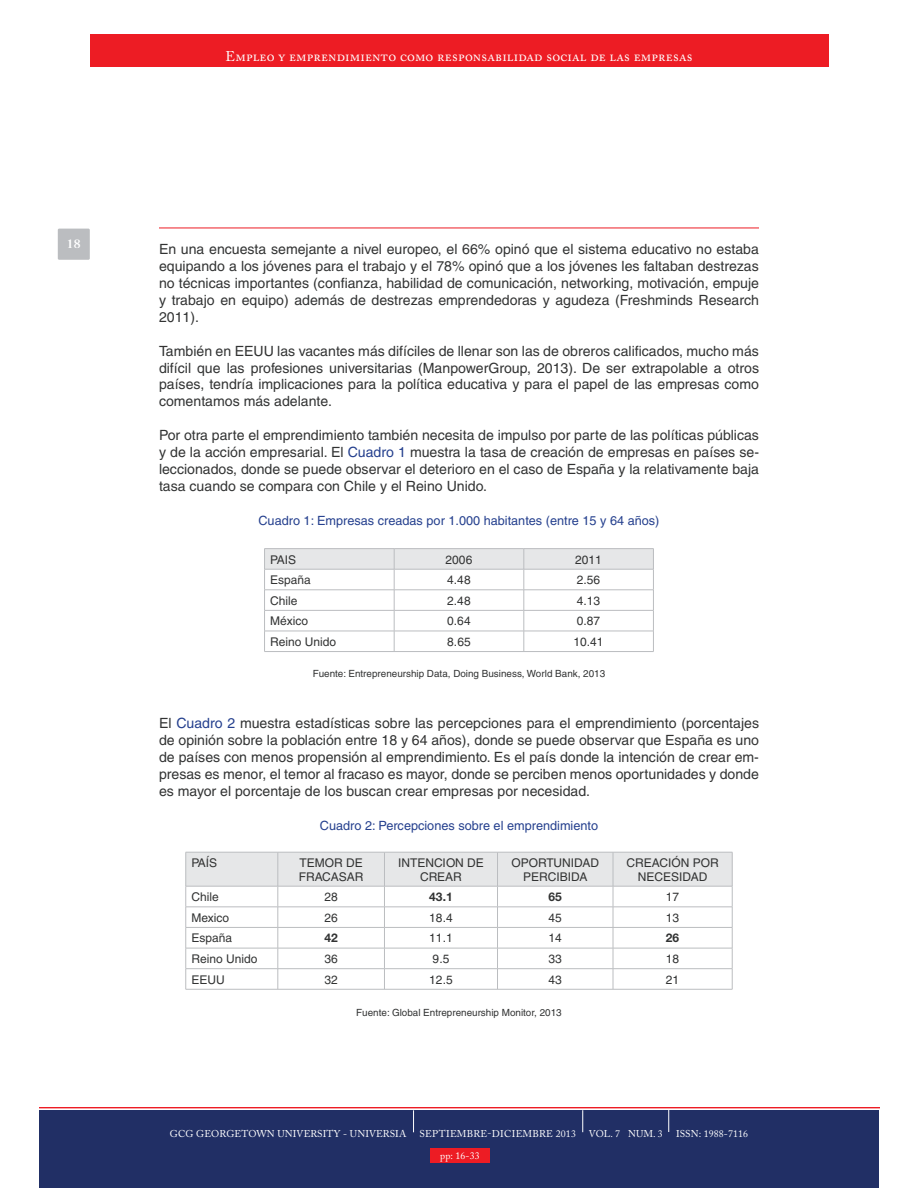
<style>
.page{position:relative;width:918px;height:1188px;background:#fff}
.page>*{position:absolute;margin:0;border:0;box-sizing:border-box;transform-origin:0 0}
.t1{font:14.1px/17px "Helvetica";color:#323333;text-align:justify}
.t2{font:14.1px "Adobe Caslon Pro";letter-spacing:.01em;color:#fff}
.t3{font:12.75px "Helvetica";color:#25408e}
.t4{font:12px/13.4px "Helvetica";color:#323333;text-align:center}
.t5{font:700 12px "Helvetica Neue";color:#323333}
.t6{font:9.9px "Helvetica";color:#323333}
.t7{font:9.9px "Adobe Caslon Pro";letter-spacing:.01em;color:#fff}
.s1{color:#25408e}
</style>
<div class="page">
<div style="left:90px;top:34px;width:738px;height:33px;background:#ed1c24"></div>
<div style="left:39px;top:1110px;width:840px;height:78px;background:#212f65"></div>
<svg style="left:39px;top:1107px;width:840px;height:25px"></svg>
<div style="left:58px;top:229px;width:32px;height:31px;background:#bbbdc0"></div>
<hr style="left:159px;top:228px;width:600px;height:1px;background:#ed1c24">
<hr style="left:264px;top:548px;width:130px;height:1px;background:#bbbdc0">
<hr style="left:394px;top:548px;width:130px;height:1px;background:#bbbdc0">
<hr style="left:524px;top:548px;width:130px;height:1px;background:#bbbdc0">
<svg style="left:264px;top:549px;width:390px;height:102px"></svg>
<hr style="left:264px;top:651px;width:390px;height:1px;background:#bbbdc0">
<svg style="left:185px;top:852px;width:548px;height:137px"></svg>
<hr style="left:186px;top:989px;width:546px;height:1px;background:#bbbdc0">
<div style="left:430px;top:1148px;width:60px;height:15px;background:#ed1c24"></div>
<p class="t2" style="left:226px;top:51px;width:468px">Empleo y emprendimiento como responsabilidad social de las empresas</p>
<p class="t1" style="left:159px;top:242px;width:602px">En una encuesta semejante a nivel europeo, el 66% opinó que el sistema educativo no estaba equipando a los jóvenes para el trabajo y el 78% opinó que a los jóvenes les faltaban destrezas no técnicas importantes (confianza, habilidad de comunicación, networking, motivación, empuje y trabajo en equipo) además de destrezas emprendedoras y agudeza (Freshminds Research 2011).</p>
<p class="t1" style="left:159px;top:344px;width:602px">También en EEUU las vacantes más difíciles de llenar son las de obreros calificados, mucho más difícil que las profesiones universitarias (ManpowerGroup, 2013). De ser extrapolable a otros países, tendría implicaciones para la política educativa y para el papel de las empresas como comentamos más adelante.</p>
<p class="t1" style="left:159px;top:428px;width:602px">Por otra parte el emprendimiento también necesita de impulso por parte de las políticas públicas y de la acción empresarial. El <span class="s1">Cuadro 1</span> muestra la tasa de creación de empresas en países se&shy;leccionados, donde se puede observar el deterioro en el caso de España y la relativamente baja tasa cuando se compara con Chile y el Reino Unido.</p>
<p class="t3" style="left:258px;top:516px;width:403px">Cuadro 1: Empresas creadas por 1.000 habitantes (entre 15 y 64 años)</p>
<p class="t4" style="left:270px;top:554px;width:27px">PAIS</p>
<p class="t4" style="left:446px;top:554px;width:28px">2006</p>
<p class="t4" style="left:575px;top:554px;width:28px">2011</p>
<p class="t4" style="left:270px;top:574px;width:42px">España</p>
<p class="t4" style="left:447px;top:574px;width:25px">4.48</p>
<p class="t4" style="left:577px;top:574px;width:25px">2.56</p>
<p class="t4" style="left:270px;top:595px;width:29px">Chile</p>
<p class="t4" style="left:447px;top:595px;width:25px">2.48</p>
<p class="t4" style="left:577px;top:595px;width:25px">4.13</p>
<p class="t4" style="left:270px;top:616px;width:39px">México</p>
<p class="t4" style="left:447px;top:616px;width:25px">0.64</p>
<p class="t4" style="left:577px;top:616px;width:25px">0.87</p>
<p class="t4" style="left:270px;top:636px;width:67px">Reino Unido</p>
<p class="t4" style="left:447px;top:636px;width:25px">8.65</p>
<p class="t4" style="left:574px;top:636px;width:32px">10.41</p>
<p class="t6" style="left:313px;top:670px;width:294px">Fuente: Entrepreneurship Data, Doing Business, World Bank, 2013</p>
<p class="t1" style="left:159px;top:716px;width:602px">El <span class="s1">Cuadro 2</span> muestra estadísticas sobre las percepciones para el emprendimiento (porcentajes de opinión sobre la población entre 18 y 64 años), donde se puede observar que España es uno de países con menos propensión al emprendimiento. Es el país donde la intención de crear em&shy;presas es menor, el temor al fracaso es mayor, donde se perciben menos oportunidades y donde es mayor el porcentaje de los buscan crear empresas por necesidad.</p>
<p class="t3" style="left:320px;top:821px;width:280px">Cuadro 2: Percepciones sobre el emprendimiento</p>
<p class="t4" style="left:191px;top:857px;width:27px">PAÍS</p>
<p class="t4" style="left:299px;top:857px;width:66px;text-align:left">TEMOR DE<br>FRACASAR</p>
<p class="t4" style="left:398px;top:857px;width:87px">INTENCION DE<br>CREAR</p>
<p class="t4" style="left:511px;top:857px;width:89px">OPORTUNIDAD<br>PERCIBIDA</p>
<p class="t4" style="left:626px;top:857px;width:94px">CREACIÓN POR<br>NECESIDAD</p>
<p class="t4" style="left:191px;top:891px;width:29px">Chile</p>
<p class="t4" style="left:324px;top:891px;width:15px">28</p>
<p class="t5" style="left:429px;top:893px;width:25px">43.1</p>
<p class="t5" style="left:549px;top:893px;width:15px">65</p>
<p class="t4" style="left:666px;top:891px;width:15px">17</p>
<p class="t4" style="left:191px;top:912px;width:39px">Mexico</p>
<p class="t4" style="left:324px;top:912px;width:15px">26</p>
<p class="t4" style="left:429px;top:912px;width:25px">18.4</p>
<p class="t4" style="left:549px;top:912px;width:15px">45</p>
<p class="t4" style="left:666px;top:912px;width:15px">13</p>
<p class="t4" style="left:191px;top:933px;width:42px">España</p>
<p class="t5" style="left:324px;top:934px;width:15px">42</p>
<p class="t4" style="left:429px;top:933px;width:25px">11.1</p>
<p class="t4" style="left:549px;top:933px;width:15px">14</p>
<p class="t5" style="left:666px;top:934px;width:15px">26</p>
<p class="t4" style="left:191px;top:953px;width:67px">Reino Unido</p>
<p class="t4" style="left:324px;top:953px;width:15px">36</p>
<p class="t4" style="left:433px;top:953px;width:18px">9.5</p>
<p class="t4" style="left:549px;top:953px;width:15px">33</p>
<p class="t4" style="left:666px;top:953px;width:15px">18</p>
<p class="t4" style="left:191px;top:974px;width:35px">EEUU</p>
<p class="t4" style="left:324px;top:974px;width:15px">32</p>
<p class="t4" style="left:429px;top:974px;width:25px">12.5</p>
<p class="t4" style="left:549px;top:974px;width:15px">43</p>
<p class="t4" style="left:666px;top:974px;width:15px">21</p>
<p class="t6" style="left:356px;top:1009px;width:207px">Fuente: Global Entrepreneurship Monitor, 2013</p>
<p class="t7" style="left:170px;top:1130px;width:238px">GCG GEORGETOWN UNIVERSITY - UNIVERSIA</p>
<p class="t7" style="left:420px;top:1130px;width:158px">SEPTIEMBRE-DICIEMBRE 2013</p>
<p class="t7" style="left:589px;top:1130px;width:75px">VOL. 7 NUM. 3</p>
<p class="t7" style="left:676px;top:1130px;width:74px">ISSN: 1988-7116</p>
<p class="t7" style="left:440px;top:1152px;width:41px">pp: 16-33</p>
</div>
